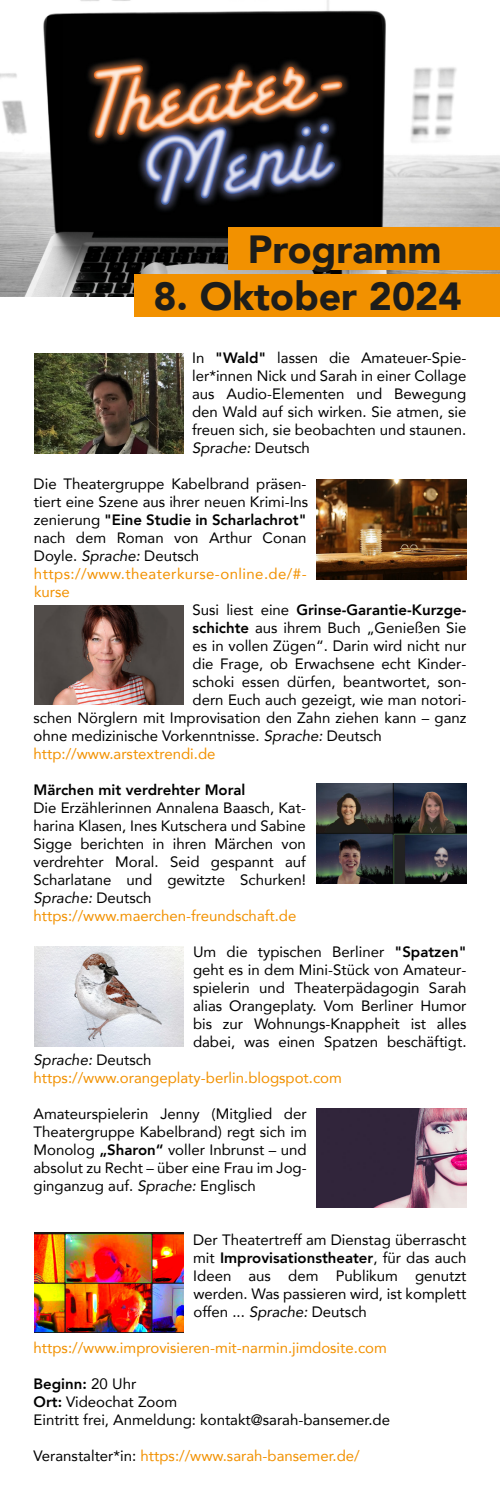
<style>
.page{position:relative;width:500px;height:1500px;background:#fff}
.page>*{position:absolute;margin:0;border:0;box-sizing:border-box;transform-origin:0 0}
.t1{font:900 39.2px "Avenir";color:#1d1d1b}
.t2{font:15px/18px "Avenir";color:#000;text-align:justify}
.t3{font:15px/18px "Avenir";color:#f29100}
.t4{font:800 15px "Avenir";color:#000}
.t5{font:15px "Avenir";letter-spacing:.03em;color:#f29100}
.s1{font-weight:800}
.s2{font-style:italic}
.s3{font-weight:400}
.s4{color:#f29100}
.s5{font-style:italic;color:#000}
.s6{color:#000}
</style>
<div class="page">
<img style="left:0;top:0;width:500px;height:296px">
<svg style="left:41px;top:12px;width:346px;height:222px;background:#302a29"></svg>
<img style="left:62px;top:14px;width:312px;height:1px">
<div style="left:134px;top:274px;width:366px;height:42px;background:#f29100"></div>
<div style="left:229px;top:227px;width:271px;height:43px;background:#f29100"></div>
<img style="left:34px;top:946px;width:150px;height:100px">
<img style="left:316px;top:784px;width:150px;height:100px">
<img style="left:34px;top:605px;width:150px;height:100px">
<img style="left:316px;top:480px;width:150px;height:100px">
<img style="left:34px;top:1232px;width:150px;height:100px">
<img style="left:316px;top:1108px;width:150px;height:100px">
<img style="left:34px;top:353px;width:150px;height:100px">
<h1 class="t1" style="left:248px;top:234px;width:195px">Programm</h1>
<h1 class="t1" style="left:153px;top:281px;width:310px">8. Oktober 2024</h1>
<p class="t2" style="left:192px;top:350px;width:276px">In <span class="s1">"Wald"</span> lassen die Amateuer-Spie&shy;ler*innen Nick und Sarah in einer Collage aus Audio-Elementen und Bewegung den Wald auf sich wirken. Sie atmen, sie freuen sich, sie beobachten und staunen.<br><span class="s2">Sprache:</span> Deutsch</p>
<p class="t2" style="left:34px;top:476px;width:274px">Die Theatergruppe Kabelbrand pr‰sen-</p>
<p class="t2" style="left:34px;top:494px;width:276px">tiert eine Szene aus ihrer neuen Krimi-Ins</p>
<p class="t4" style="left:34px;top:513px;width:274px"><span class="s3">zenierung</span> "Eine Studie in Scharlachrot"</p>
<p class="t2" style="left:34px;top:530px;width:274px">nach dem Roman von Arthur Conan</p>
<p class="t2" style="left:34px;top:548px;width:167px">Doyle. <span class="s2">Sprache:</span> Deutsch</p>
<p class="t5" style="left:34px;top:567px;width:274px">https://www.theaterkurse-online.de/#-</p>
<p class="t3" style="left:34px;top:584px;width:37px">kurse</p>
<p class="t4" style="left:193px;top:604px;width:275px"><span class="s3">Susi liest eine</span> Grinse-Garantie-Kurzge-</p>
<p class="t2" style="left:193px;top:620px;width:276px"><span class="s1">schichte</span> aus ihrem Buch ÑGenieflen Sie</p>
<p class="t2" style="left:193px;top:638px;width:275px">es in vollen Z¸genì. Darin wird nicht nur</p>
<p class="t2" style="left:193px;top:656px;width:275px">die Frage, ob Erwachsene echt Kinder-</p>
<p class="t2" style="left:193px;top:674px;width:275px">schoki essen d¸rfen, beantwortet, son-</p>
<p class="t2" style="left:193px;top:692px;width:275px">dern Euch auch gezeigt, wie man notori-</p>
<p class="t2" style="left:34px;top:710px;width:435px">schen Nˆrglern mit Improvisation den Zahn ziehen kann ñ ganz</p>
<p class="t2" style="left:34px;top:728px;width:350px">ohne medizinische Vorkenntnisse. <span class="s2">Sprache:</span> Deutsch</p>
<p class="t3" style="left:34px;top:746px;width:184px">http://www.arstextrendi.de</p>
<p class="t4" style="left:34px;top:784px;width:213px">M‰rchen mit verdrehter Moral</p>
<p class="t2" style="left:34px;top:800px;width:274px;text-align:left">Die Erz‰hlerinnen Annalena Baasch, Kat&shy;harina Klasen, Ines Kutschera und Sabine Sigge berichten in ihren M‰rchen von verdrehter Moral. Seid gespannt auf Scharlatane und gewitzte Schurken!<br><span class="s2">Sprache:</span> Deutsch <span class="s4">https://www.maerchen-freundschaft.de</span></p>
<p class="t2" style="left:193px;top:944px;width:275px">Um die typischen Berliner <span class="s1">"Spatzen" </span>geht es in dem Mini-St¸ck von Amateur&shy;spielerin und Theaterp‰dagogin Sarah alias Orangeplaty. Vom Berliner Humor bis zur Wohnungs-Knappheit ist alles dabei, was einen Spatzen besch‰ftigt.</p>
<p class="t3" style="left:34px;top:1052px;width:310px"><span class="s5">Sprache:</span> <span class="s6">Deutsch </span>https://www.orangeplaty-berlin.blogspot.com</p>
<p class="t2" style="left:34px;top:1106px;width:275px">Amateurspielerin Jenny (Mitglied der Theatergruppe Kabelbrand) regt sich im Monolog <span class="s1">ÑSharonì</span> voller Inbrunst ñ und absolut zu Recht ñ ¸ber eine Frau im Jog&shy;ginganzug auf. <span class="s2">Sprache:</span> Englisch</p>
<p class="t2" style="left:193px;top:1232px;width:275px">Der Theatertreff am Dienstag ¸berrascht mit <span class="s1">Improvisationstheater</span>, f¸r das auch Ideen aus dem Publikum genutzt werden. Was passieren wird, ist komplett offen ... <span class="s2">Sprache:</span> Deutsch</p>
<p class="t3" style="left:34px;top:1340px;width:355px">https://www.improvisieren-mit-narmin.jimdosite.com</p>
<p class="t2" style="left:34px;top:1376px;width:358px;text-align:left"><span class="s1">Beginn:</span> 20 Uhr<br><span class="s1">Ort:</span> Videochat Zoom<br>Eintritt frei, Anmeldung: kontakt@sarah-bansemer.de</p>
<p class="t3" style="left:34px;top:1448px;width:328px"><span class="s6">Veranstalter*in:</span> https://www.sarah-bansemer.de/</p>
</div>
